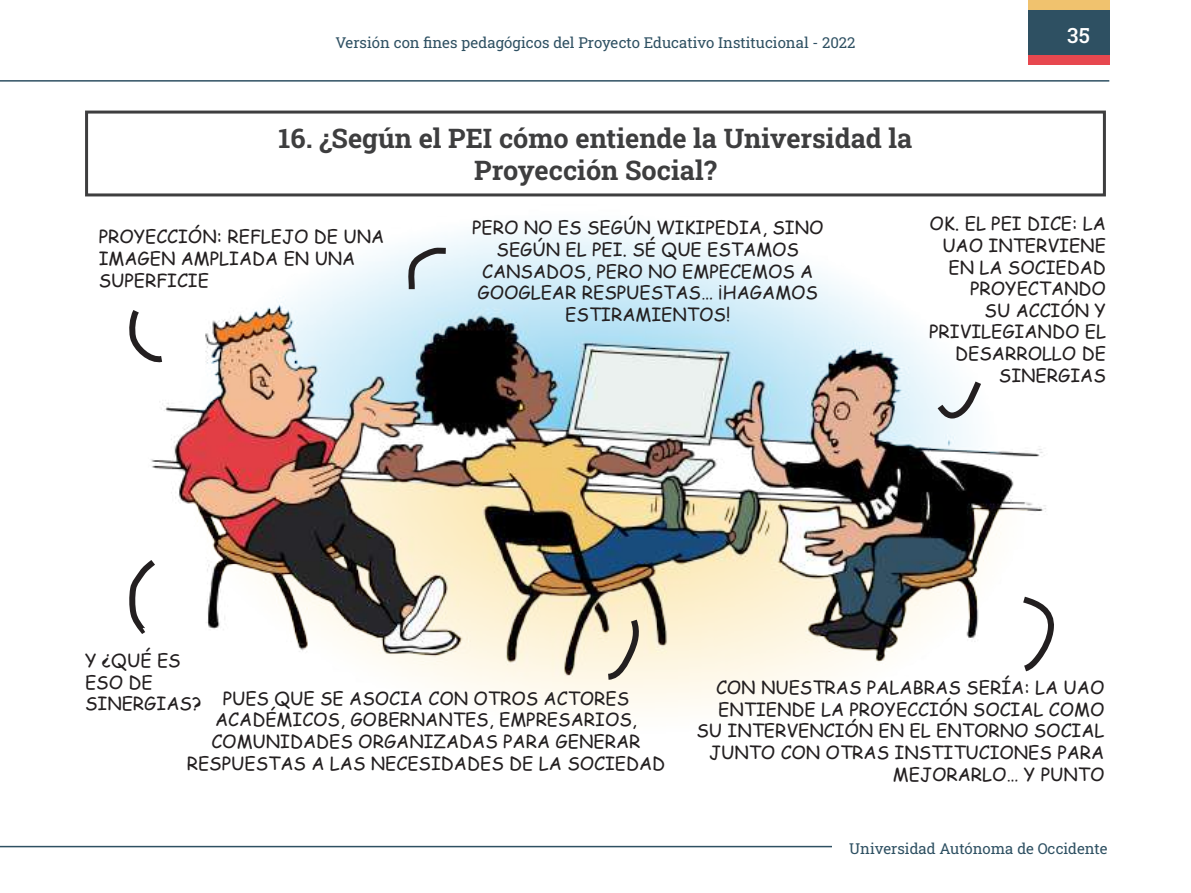
<style>
.page{position:relative;width:1191px;height:893px;background:#fff}
.page>*{position:absolute;margin:0;border:0;box-sizing:border-box;transform-origin:0 0}
.t1{font:27px/32.4px "Roboto Slab";color:#3e3e3f;text-align:center}
.t2{font:21px "Roboto Slab";color:#fff}
.t3{font:18px/21.6px "Comic Sans MS";color:#231f20}
.t4{font:15px "Roboto Slab";color:#2e5062}
</style>
<div class="page">
<hr style="left:0;top:80px;width:1109px;height:2px;background:#2e5062">
<hr style="left:0;top:846px;width:832px;height:1px;background:#2e5062">
<div style="left:1028px;top:9px;width:81px;height:47px;background:#2e5062"></div>
<div style="left:1028px;top:0;width:81px;height:9px;background:#f0c26e"></div>
<div style="left:1028px;top:56px;width:81px;height:9px;background:#e7484f"></div>
<img style="left:113px;top:196px;width:964px;height:513px">
<div style="left:85px;top:111px;width:1021px;height:85px;background:#fff;border:3px solid #3e3e3f"></div>
<svg style="left:131px;top:303px;width:38px;height:60px"></svg>
<svg style="left:125px;top:554px;width:37px;height:84px"></svg>
<svg style="left:602px;top:613px;width:41px;height:70px;background:#d6cdb9"></svg>
<svg style="left:1016px;top:592px;width:39px;height:84px"></svg>
<svg style="left:931px;top:375px;width:55px;height:47px"></svg>
<svg style="left:405px;top:244px;width:47px;height:51px;background:#c7d3d9"></svg>
<p class="t4" style="left:335px;top:32px;width:521px">Versión con fines pedagógicos del Proyecto Educativo Institucional - 2022</p>
<p class="t2" style="left:1067px;top:21px;width:24px">35</p>
<h1 class="t1" style="left:279px;top:121px;width:635px">16. ¿Según el PEI cómo entiende la Universidad la<br>Proyección Social?</h1>
<p class="t3" style="left:99px;top:225px;width:287px">PROYECCIÓN: REFLEJO DE UNA<br>IMAGEN AMPLIADA EN UNA<br>SUPERFICIE</p>
<p class="t3" style="left:472px;top:217px;width:353px;text-align:center">PERO NO ES SEGÚN WIKIPEDIA, SINO<br>SEGÚN EL PEI. SÉ QUE ESTAMOS<br>CANSADOS, PERO NO EMPECEMOS A<br>GOOGLEAR RESPUESTAS… ¡HAGAMOS<br>ESTIRAMIENTOS!</p>
<p class="t3" style="left:929px;top:212px;width:178px;text-align:right">OK. EL PEI DICE: LA<br>UAO INTERVIENE<br>EN LA SOCIEDAD<br>PROYECTANDO<br>SU ACCIÓN Y<br>PRIVILEGIANDO EL<br>DESARROLLO DE<br>SINERGIAS</p>
<p class="t3" style="left:85px;top:649px;width:97px">Y ¿QUÉ ES<br>ESO DE</p>
<p class="t3" style="left:85px;top:687px;width:546px">SINERGIAS? PUES QUE SE ASOCIA CON OTROS ACTORES</p>
<p class="t3" style="left:215px;top:708px;width:423px">ACADÉMICOS, GOBERNANTES, EMPRESARIOS,</p>
<p class="t3" style="left:211px;top:730px;width:430px">COMUNIDADES ORGANIZADAS PARA GENERAR</p>
<p class="t3" style="left:187px;top:752px;width:480px">RESPUESTAS A LAS NECESIDADES DE LA SOCIEDAD</p>
<p class="t3" style="left:696px;top:676px;width:409px;text-align:right">CON NUESTRAS PALABRAS SERÍA: LA UAO<br>ENTIENDE LA PROYECCIÓN SOCIAL COMO<br>SU INTERVENCIÓN EN EL ENTORNO SOCIAL<br>JUNTO CON OTRAS INSTITUCIONES PARA<br>MEJORARLO… Y PUNTO</p>
<p class="t4" style="left:849px;top:839px;width:260px">Universidad Autónoma de Occidente</p>
</div>
